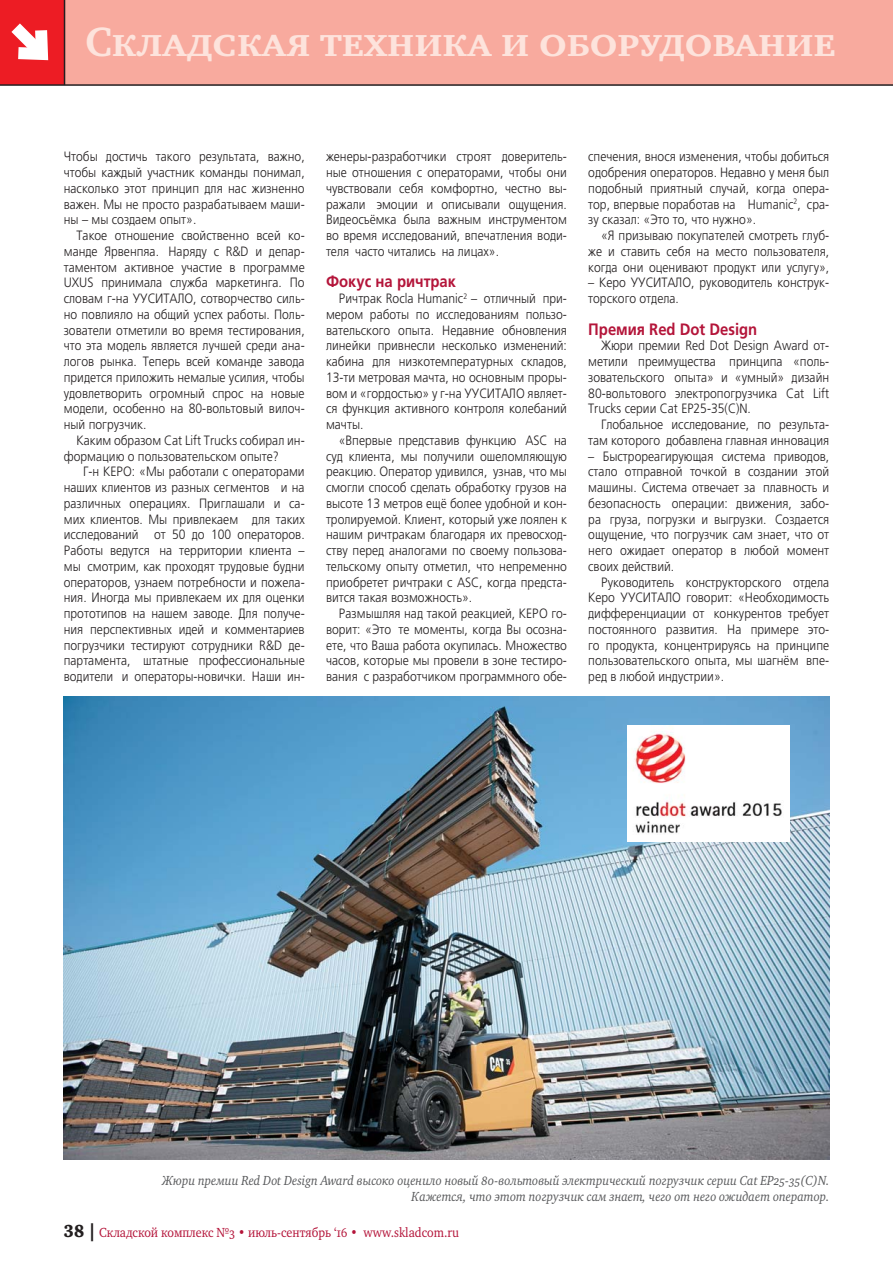
<style>
.page{position:relative;width:893px;height:1263px;background:#fff}
.page>*{position:absolute;margin:0;border:0;box-sizing:border-box;transform-origin:0 0}
.t1{font:700 42px "Charter SCC";color:#fde3dc}
.t2{font:700 16.5px "AG Foreigner Light C";color:#b4153a;scale:.9 1}
.t3{font:13.5px/15.8px "AG Foreigner Light C";color:#231f20;text-align:justify;scale:.9 1}
.t4{font:italic 13.5px/16.2px "Charter OSC";color:#58595b;text-align:right;scale:.9 1}
.t5{font:13.5px "Charter OSC";color:#b4153a;scale:.9 1}
.s1{font-family:"Charter Black C";font-size:18px;color:#231f20}
</style>
<div class="page">
<div style="left:51px;top:0;width:842px;height:85px;background:#f8aa9e"></div>
<div style="left:0;top:0;width:64px;height:85px;background:#ed1c24"></div>
<svg style="left:11px;top:23px;width:38px;height:38px"></svg>
<hr style="left:64px;top:0;width:1px;height:85px;background:#231f20">
<hr style="left:0;top:84px;width:893px;height:2px;background:#231f20">
<img style="left:64px;top:697px;width:765px;height:463px">
<img style="left:628px;top:725px;width:162px;height:116px">
<h1 class="t1" style="left:85px;top:16px;width:752px">Складская техника и оборудование</h1>
<p class="t3" style="left:64px;top:149px;width:269px">Чтобы достичь такого результата, важно, чтобы каждый участник команды понимал, насколько этот принцип для нас жизненно важен. Мы не просто разрабатываем маши&shy;ны – мы создаем опыт».</p>
<p class="t3" style="left:64px;top:228px;width:269px;text-indent:13px">Такое отношение свойственно всей ко&shy;манде Ярвенпяа. Наряду с R&amp;D и депар&shy;таментом активное участие в программе UXUS принимала служба маркетинга. По словам г-на УУСИТАЛО, сотворчество силь&shy;но повлияло на общий успех работы. Поль&shy;зователи отметили во время тестирования, что эта модель является лучшей среди ана&shy;логов рынка. Теперь всей команде завода придется приложить немалые усилия, чтобы удовлетворить огромный спрос на новые модели, особенно на 80-вольтовый вилоч&shy;ный погрузчик.</p>
<p class="t3" style="left:64px;top:433px;width:269px;text-indent:13px">Каким образом Cat Lift Trucks собирал ин&shy;формацию о пользовательском опыте?</p>
<p class="t3" style="left:64px;top:464px;width:269px;text-indent:19px">Г-н КЕРО: «Мы работали с операторами наших клиентов из разных сегментов и на различных операциях. Приглашали и са&shy;мих клиентов. Мы привлекаем для таких исследований от 50 до 100 операторов.<br>Работы ведутся на территории клиента – мы смотрим, как проходят трудовые будни операторов, узнаем потребности и пожела&shy;ния. Иногда мы привлекаем их для оценки прототипов на нашем заводе. Для получе&shy;ния перспективных идей и комментариев погрузчики тестируют сотрудники R&amp;D де&shy;партамента, штатные профессиональные водители и операторы-новички. Наши ин-</p>
<p class="t3" style="left:326px;top:149px;width:269px">женеры-разработчики строят доверитель&shy;ные отношения с операторами, чтобы они чувствовали себя комфортно, честно вы&shy;ражали эмоции и описывали ощущения.<br>Видеосъёмка была важным инструментом во время исследований, впечатления води&shy;теля часто читались на лицах».</p>
<p class="t2" style="left:326px;top:274px;width:146px">Фокус на ричтрак</p>
<p class="t3" style="left:326px;top:291px;width:269px;text-indent:13px">Ричтрак Rocla Humanic<sup>2</sup> – отличный при&shy;мером работы по исследованиям пользо&shy;вательского опыта. Недавние обновления линейки привнесли несколько изменений: кабина для низкотемпературных складов, 13-ти метровая мачта, но основным проры&shy;вом и «гордостью» у г-на УУСИТАЛО являет&shy;ся функция активного контроля колебаний мачты.</p>
<p class="t3" style="left:326px;top:433px;width:269px;text-indent:13px">«Впервые представив функцию ASC на суд клиента, мы получили ошеломляющую реакцию. Оператор удивился, узнав, что мы смогли способ сделать обработку грузов на высоте 13 метров ещё более удобной и кон&shy;тролируемой. Клиент, который уже лоялен к нашим ричтракам благодаря их превосход&shy;ству перед аналогами по своему пользова&shy;тельскому опыту отметил, что непременно приобретет ричтраки с ASC, когда предста&shy;вится такая возможность».</p>
<p class="t3" style="left:326px;top:606px;width:269px;text-indent:13px">Размышляя над такой реакцией, КЕРО го&shy;ворит: «Это те моменты, когда Вы осозна&shy;ете, что Ваша работа окупилась. Множество часов, которые мы провели в зоне тестиро&shy;вания с разработчиком программного обе-</p>
<p class="t3" style="left:588px;top:149px;width:269px">спечения, внося изменения, чтобы добиться одобрения операторов. Недавно у меня был подобный приятный случай, когда опера&shy;тор, впервые поработав на Humanic<sup>2</sup>, сра&shy;зу сказал: «Это то, что нужно».</p>
<p class="t3" style="left:588px;top:228px;width:269px;text-indent:13px">«Я призываю покупателей смотреть глуб&shy;же и ставить себя на место пользователя, когда они оценивают продукт или услугу»,</p>
<p class="t3" style="left:588px;top:275px;width:269px">– Керо УУСИТАЛО, руководитель конструк&shy;торского отдела.</p>
<p class="t2" style="left:588px;top:321px;width:189px">Премия Red Dot Design</p>
<p class="t3" style="left:588px;top:338px;width:269px;text-indent:13px">Жюри премии Red Dot Design Award от&shy;метили преимущества принципа «поль&shy;зовательского опыта» и «умный» дизайн 80-вольтового электропогрузчика Cat Lift Trucks серии Cat EP25-35(C)N.</p>
<p class="t3" style="left:588px;top:417px;width:269px;text-align:right">Глобальное исследование, по результа&shy;там которого добавлена главная инновация</p>
<p class="t3" style="left:588px;top:449px;width:269px">– Быстрореагирующая система приводов, стало отправной точкой в создании этой машины. Система отвечает за плавность и безопасность операции: движения, забо&shy;ра груза, погрузки и выгрузки. Создается ощущение, что погрузчик сам знает, что от него ожидает оператор в любой момент своих действий.</p>
<p class="t3" style="left:588px;top:575px;width:269px;text-indent:13px">Руководитель конструкторского отдела Керо УУСИТАЛО говорит: «Необходимость дифференциации от конкурентов требует постоянного развития. На примере это&shy;го продукта, концентрируясь на принципе пользовательского опыта, мы шагнём впе&shy;ред в любой индустрии».</p>
<p class="t4" style="left:162px;top:1173px;width:743px">Жюри премии Red Dot Design Award высоко оценило новый 80-вольтовый электрический погрузчик серии Cat EP25-35(C)N.<br>Кажется, что этот погрузчик сам знает, чего от него ожидает оператор.</p>
<p class="t5" style="left:64px;top:1227px;width:441px"><span class="s1">38 |</span> Складской комплекс №3 • июль-сентябрь ‘16 • www.skladcom.ru</p>
</div>
